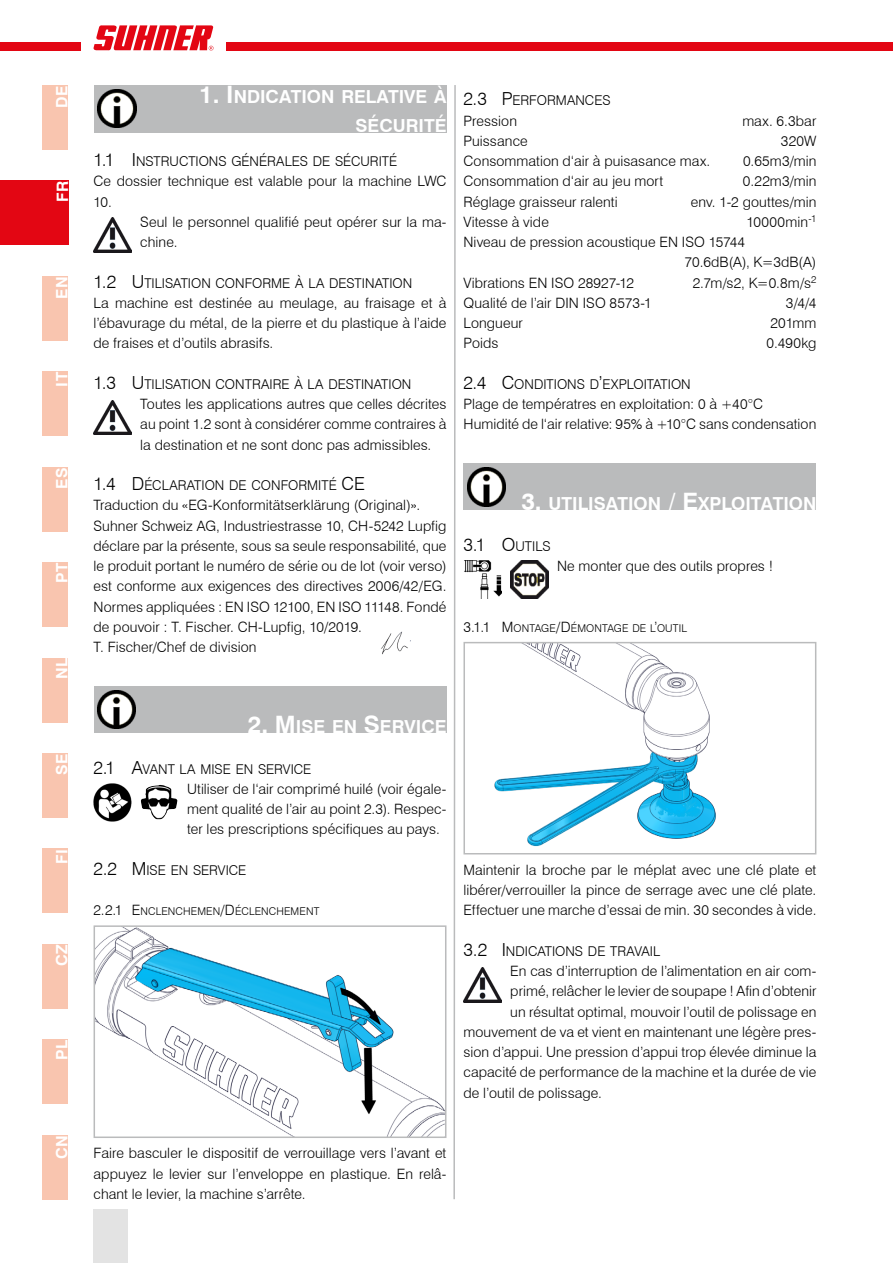
<style>
.page{position:relative;width:893px;height:1263px;background:#fff}
.page>*{position:absolute;margin:0;border:0;box-sizing:border-box;transform-origin:0 0}
.t1{font:700 24px "Swiss 721 BT";color:#fff}
.t2{font:700 18px/28.8px "Swiss 721 BT";color:#fff;text-align:right}
.t3{font:700 15.75px "Swiss 721 BT";letter-spacing:.05em;color:#fff}
.t4{font:300 14.25px/20.2px "Swiss 721 BT";letter-spacing:.005em;color:#000;text-align:justify}
.t5{font:300 14.25px "Swiss 721 BT";letter-spacing:.025em;color:#000}
.t6{font:300 13.5px "Swiss 721 BT";color:#000}
.t7{font:300 10.65px "Swiss 721 BT";letter-spacing:.015em;color:#000}
.s1{font-size:18px}
.s2{font-size:24px}
.s3{font-size:14.25px}
</style>
<div class="page">
<div style="left:43px;top:1135px;width:25px;height:64px;background:#f9c5af"></div>
<div style="left:43px;top:1039px;width:25px;height:65px;background:#f9c5af"></div>
<div style="left:43px;top:944px;width:25px;height:64px;background:#f9c5af"></div>
<div style="left:43px;top:849px;width:25px;height:64px;background:#f9c5af"></div>
<div style="left:43px;top:753px;width:25px;height:64px;background:#f9c5af"></div>
<div style="left:43px;top:658px;width:25px;height:64px;background:#f9c5af"></div>
<div style="left:43px;top:562px;width:25px;height:65px;background:#f9c5af"></div>
<div style="left:43px;top:467px;width:25px;height:64px;background:#f9c5af"></div>
<div style="left:43px;top:372px;width:25px;height:64px;background:#f9c5af"></div>
<div style="left:43px;top:276px;width:25px;height:65px;background:#f9c5af"></div>
<div style="left:94px;top:85px;width:352px;height:47px;background:#babbbc"></div>
<img style="left:98px;top:89px;width:38px;height:39px">
<img style="left:94px;top:218px;width:38px;height:35px">
<img style="left:94px;top:400px;width:38px;height:35px">
<div style="left:94px;top:686px;width:352px;height:47px;background:#babbbc"></div>
<img style="left:98px;top:691px;width:38px;height:38px">
<img style="left:94px;top:783px;width:38px;height:38px">
<img style="left:141px;top:785px;width:36px;height:34px">
<img style="left:381px;top:631px;width:30px;height:24px">
<img style="left:97px;top:928px;width:346px;height:207px">
<div style="left:94px;top:925px;width:352px;height:213px;border:2px solid #babbbc"></div>
<div style="left:463px;top:464px;width:353px;height:46px;background:#babbbc"></div>
<img style="left:468px;top:468px;width:38px;height:38px">
<img style="left:464px;top:560px;width:38px;height:39px">
<img style="left:510px;top:560px;width:39px;height:39px">
<img style="left:463px;top:967px;width:39px;height:35px">
<img style="left:494px;top:645px;width:222px;height:202px">
<div style="left:463px;top:642px;width:353px;height:212px;border:2px solid #babbbc"></div>
<div style="left:43px;top:85px;width:25px;height:65px;background:#f9c5af"></div>
<div style="left:0;top:43px;width:893px;height:8px;background:#e30613"></div>
<div style="left:81px;top:17px;width:144px;height:42px;background:#fff"></div>
<svg style="left:93px;top:25px;width:120px;height:26px"></svg>
<svg style="left:453px;top:85px;width:3px;height:1115px"></svg>
<div style="left:93px;top:1209px;width:34px;height:54px;background:#e3e3e3"></div>
<div style="left:0;top:180px;width:68px;height:65px;background:#e30613"></div>
<p class="t3" style="left:52px;top:108px;width:24px;rotate:-90deg">DE</p>
<p class="t3" style="left:53px;top:202px;width:23px;rotate:-90deg">FR</p>
<p class="t3" style="left:52px;top:299px;width:24px;rotate:-90deg">EN</p>
<p class="t3" style="left:52px;top:387px;width:16px;rotate:-90deg">IT</p>
<p class="t3" style="left:52px;top:489px;width:23px;rotate:-90deg">ES</p>
<p class="t3" style="left:52px;top:583px;width:22px;rotate:-90deg">PT</p>
<p class="t3" style="left:52px;top:679px;width:23px;rotate:-90deg">NL</p>
<p class="t3" style="left:52px;top:775px;width:23px;rotate:-90deg">SE</p>
<p class="t3" style="left:52px;top:864px;width:17px;rotate:-90deg">FI</p>
<p class="t3" style="left:52px;top:966px;width:23px;rotate:-90deg">CZ</p>
<p class="t3" style="left:52px;top:1060px;width:22px;rotate:-90deg">PL</p>
<p class="t3" style="left:52px;top:1159px;width:26px;rotate:-90deg">CN</p>
<p class="t2" style="left:356px;top:82px;width:92px">ATIVE À<br>SÉCURITÉ</p>
<p class="t6" style="left:94px;top:153px;width:305px"><span class="s1">1.1 I</span> NSTRUCTIONS GÉNÉRALES DE SÉCURITÉ</p>
<p class="t4" style="left:94px;top:171px;width:354px">Ce dossier technique est valable pour la machine LWC<br>10.</p>
<p class="t4" style="left:140px;top:211px;width:308px">Seul le personnel qualifié peut opérer sur la ma&shy;chine.</p>
<p class="t6" style="left:94px;top:275px;width:320px"><span class="s1">1.2 U</span>TILISATION CONFORME À LA DESTINATION</p>
<p class="t4" style="left:94px;top:292px;width:354px">La machine est destinée au meulage, au fraisage et à l’ébavurage du métal, de la pierre et du plastique à l’aide de fraises et d’outils abrasifs.</p>
<p class="t6" style="left:94px;top:376px;width:319px"><span class="s1">1.3 U</span>TILISATION CONTRAIRE À LA DESTINATION</p>
<p class="t4" style="left:140px;top:394px;width:308px">Toutes les applications autres que celles décrites au point 1.2 sont à considérer comme contraires à la destination et ne sont donc pas admissibles.</p>
<p class="t6" style="left:94px;top:477px;width:260px"><span class="s1">1.4 D</span>ÉCLARATION DE CONFORMITÉ <span class="s1">CE</span></p>
<p class="t4" style="left:94px;top:495px;width:354px;text-align:left">Traduction du «EG-Konformitätserklärung (Original)».<br>Suhner Schweiz AG, Industriestrasse 10, CH-5242 Lupfig déclare par la présente, sous sa seule responsabilité, que le produit portant le numéro de série ou de lot (voir verso) est conforme aux exigences des directives 2006/42/EG.<br>Normes appliquées : EN ISO 12100, EN ISO 11148. Fondé de pouvoir : T. Fischer. CH-Lupfig, 10/2019.<br>T. Fischer/Chef de division</p>
<p class="t2" style="left:199px;top:82px;width:47px"><span class="s2">1. I</span>NDIC</p>
<p class="t2" style="left:279px;top:82px;width:75px">ATION REL</p>
<p class="t6" style="left:463px;top:92px;width:149px"><span class="s1">2.3 P</span>ERFORMANCES</p>
<p class="t4" style="left:463px;top:110px;width:55px">Pression</p>
<p class="t4" style="left:742px;top:110px;width:76px">max. 6.3bar</p>
<p class="t4" style="left:463px;top:130px;width:66px">Puissance</p>
<p class="t4" style="left:781px;top:130px;width:37px">320W</p>
<p class="t4" style="left:463px;top:151px;width:248px">Consommation d‘air à puisasance max.</p>
<p class="t4" style="left:743px;top:151px;width:75px">0.65m3/min</p>
<p class="t4" style="left:463px;top:171px;width:201px">Consommation d‘air au jeu mort</p>
<p class="t4" style="left:743px;top:171px;width:75px">0.22m3/min</p>
<p class="t4" style="left:463px;top:191px;width:156px">Réglage graisseur ralenti</p>
<p class="t4" style="left:691px;top:191px;width:127px">env. 1-2 gouttes/min</p>
<p class="t4" style="left:463px;top:211px;width:87px">Vitesse à vide</p>
<p class="t5" style="left:746px;top:213px;width:72px">10000min<sup>-1</sup></p>
<p class="t4" style="left:463px;top:232px;width:283px">Niveau de pression acoustique EN ISO 15744</p>
<p class="t4" style="left:685px;top:252px;width:133px">70.6dB(A), K=3dB(A)</p>
<p class="t4" style="left:463px;top:272px;width:172px">Vibrations EN ISO 28927-12</p>
<p class="t4" style="left:693px;top:272px;width:125px">2.7m/s2, K=0.8m/s<sup>2</sup></p>
<p class="t4" style="left:463px;top:292px;width:190px">Qualité de l’air DIN ISO 8573-1</p>
<p class="t4" style="left:786px;top:292px;width:32px">3/4/4</p>
<p class="t4" style="left:463px;top:313px;width:61px">Longueur</p>
<p class="t4" style="left:770px;top:313px;width:47px">201mm</p>
<p class="t4" style="left:463px;top:333px;width:36px">Poids</p>
<p class="t4" style="left:767px;top:333px;width:51px">0.490kg</p>
<p class="t6" style="left:463px;top:376px;width:229px"><span class="s1">2.4 C</span>ONDITIONS D<span class="s1">’</span>EXPLOITATION</p>
<p class="t4" style="left:463px;top:394px;width:354px">Plage de températres en exploitation: 0 à +40°C<br>Humidité de l‘air relative: 95% à +10°C sans condensation</p>
<p class="t2" style="left:521px;top:489px;width:50px"><span class="s2">3.</span> UTILIS</p>
<p class="t2" style="left:606px;top:489px;width:210px">ATI ON <span class="s2">/ E</span>XPLOITATI ON</p>
<p class="t6" style="left:463px;top:538px;width:89px"><span class="s1">3.1 O</span> UTILS</p>
<p class="t4" style="left:557px;top:556px;width:218px">Ne monter que des outils propres !</p>
<p class="t7" style="left:463px;top:622px;width:225px"><span class="s3">3.1.1 M</span> ONTAGE<span class="s3">/D</span> ÉMONTAGE DE L<span class="s3">’</span>OUTIL</p>
<h1 class="t1" style="left:248px;top:710px;width:59px">2. M<span class="s1">ISE</span></h1>
<p class="t2" style="left:332px;top:712px;width:95px">EN <span class="s2">S</span>ERVICE</p>
<p class="t6" style="left:94px;top:761px;width:219px"><span class="s1">2.1 A</span>VANT LA MISE EN SERVICE</p>
<p class="t4" style="left:187px;top:778px;width:261px">Utiliser de l‘air comprimé huilé (voir égale&shy;ment qualité de l’air au point 2.3). Respec&shy;ter les prescriptions spécifiques au pays.</p>
<p class="t6" style="left:94px;top:862px;width:154px"><span class="s1">2.2 M</span> ISE EN SERVICE</p>
<p class="t7" style="left:94px;top:905px;width:227px"><span class="s3">2.2.1 E</span>NCLENCHEMEN<span class="s3">/D</span> ÉCLENCHEMENT</p>
<p class="t4" style="left:463px;top:859px;width:354px">Maintenir la broche par le méplat avec une clé plate et libérer/verrouiller la pince de serrage avec une clé plate.<br>Effectuer une marche d’essai de min. 30 secondes à vide.</p>
<p class="t6" style="left:463px;top:943px;width:198px"><span class="s1">3.2 I</span> NDICATIONS DE TRAVAIL</p>
<p class="t4" style="left:510px;top:961px;width:308px">En cas d’interruption de l’alimentation en air com-</p>
<p class="t4" style="left:510px;top:981px;width:308px">primé, relâcher le levier de soupape ! Afin d’obtenir</p>
<p class="t4" style="left:510px;top:1001px;width:308px">un résultat optimal, mouvoir l’outil de polissage en</p>
<p class="t4" style="left:463px;top:1021px;width:354px">mouvement de va et vient en maintenant une légère pres-</p>
<p class="t4" style="left:463px;top:1042px;width:354px">sion d’appui. Une pression d’appui trop élevée diminue la</p>
<p class="t4" style="left:463px;top:1062px;width:354px">capacité de performance de la machine et la durée de vie</p>
<p class="t4" style="left:463px;top:1082px;width:140px">de l’outil de polissage.</p>
<p class="t4" style="left:94px;top:1143px;width:354px">Faire basculer le dispositif de verrouillage vers l’avant et appuyez le levier sur l’enveloppe en plastique. En relâ&shy;chant le levier, la machine s’arrête.</p>
</div>
